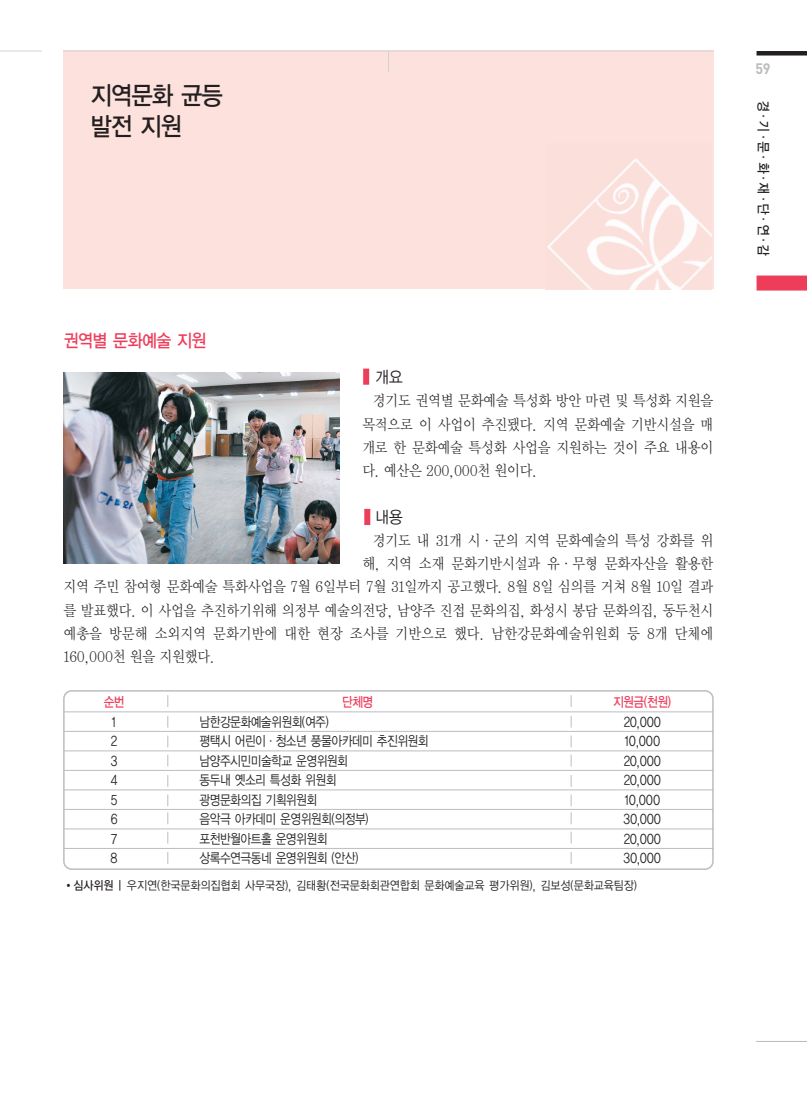
<style>
.page{position:relative;width:807px;height:1106px;background:#fff}
.page>*{position:absolute;margin:0;border:0;box-sizing:border-box;transform-origin:0 0}
.t1{font:25.5px/30.6px "YGO13 KS Cpc EUC H";letter-spacing:-.11em;color:#231f20;scale:.9 1}
.t2{font:18px "YGO13 KS Cpc EUC H";letter-spacing:-.11em;color:#ee3d5b;scale:.9 1}
.t3{font:16.5px "YGO12 KS Cpc EUC H";color:#231f20;scale:.9 1}
.t4{font:15px/23.2px "Y Mj O12 KS Cpc EUC H";letter-spacing:-.065em;color:#231f20;text-align:justify;scale:.9 1}
.t5{font:700 15px "DIN";color:#bcbdc0;scale:.95 1}
.t6{font:13.5px "YGO12 KS Cpc EUC H";letter-spacing:-.105em;color:#231f20;scale:.85 1}
.t7{font:13.5px "YGO13 KS Cpc EUC H";color:#231f20;scale:.9 1}
.t8{font:13.5px "YGO13 KS Cpc EUC H";letter-spacing:-.11em;color:#ee3d5b;scale:.85 1}
.t9{font:12px "YGO12 KS Cpc EUC H";letter-spacing:-.07em;color:#231f20;scale:.9 1}
.s1{font-family:"YGO13 KS Cpc EUC H"}
</style>
<div class="page">
<div style="left:63px;top:51px;width:651px;height:238px;background:#fde1dc"></div>
<img style="left:547px;top:158px;width:165px;height:131px">
<hr style="left:0;top:51px;width:42px;height:1px;background:#d1d2d4">
<hr style="left:63px;top:51px;width:651px;height:1px;background:#d1d2d4">
<svg style="left:388px;top:52px;width:1px;height:20px"></svg>
<div style="left:757px;top:51px;width:50px;height:5px;background:#231f20"></div>
<div style="left:757px;top:275px;width:50px;height:15px;background:#ee3d5b"></div>
<hr style="left:756px;top:1040px;width:51px;height:2px;background:#bcbdc0">
<div style="left:363px;top:368px;width:6px;height:17px;background:#ee3d5b"></div>
<div style="left:364px;top:509px;width:6px;height:16px;background:#ee3d5b"></div>
<div style="left:63px;top:690px;width:651px;height:180px;border:2px solid #bcbdc0;border-radius:8px"></div>
<hr style="left:63px;top:711px;width:651px;height:1px;background:#bcbdc0">
<hr style="left:63px;top:731px;width:651px;height:1px;background:#bcbdc0">
<hr style="left:63px;top:750px;width:651px;height:1px;background:#bcbdc0">
<hr style="left:63px;top:770px;width:651px;height:1px;background:#bcbdc0">
<hr style="left:63px;top:789px;width:651px;height:1px;background:#bcbdc0">
<hr style="left:63px;top:809px;width:651px;height:1px;background:#bcbdc0">
<hr style="left:63px;top:828px;width:651px;height:1px;background:#bcbdc0">
<hr style="left:63px;top:848px;width:651px;height:1px;background:#bcbdc0">
<svg style="left:167px;top:695px;width:1px;height:12px"></svg>
<svg style="left:167px;top:735px;width:1px;height:12px"></svg>
<svg style="left:167px;top:754px;width:1px;height:12px"></svg>
<svg style="left:167px;top:775px;width:1px;height:12px"></svg>
<svg style="left:167px;top:794px;width:1px;height:12px"></svg>
<svg style="left:167px;top:812px;width:1px;height:12px"></svg>
<svg style="left:167px;top:831px;width:1px;height:12px"></svg>
<svg style="left:571px;top:695px;width:1px;height:12px"></svg>
<svg style="left:571px;top:735px;width:1px;height:12px"></svg>
<svg style="left:571px;top:754px;width:1px;height:12px"></svg>
<svg style="left:571px;top:775px;width:1px;height:12px"></svg>
<svg style="left:571px;top:794px;width:1px;height:12px"></svg>
<svg style="left:571px;top:812px;width:1px;height:12px"></svg>
<svg style="left:571px;top:831px;width:1px;height:12px"></svg>
<img style="left:63px;top:372px;width:277px;height:191px">
<h1 class="t1" style="left:90px;top:82px;width:150px">지역문화 균등 발전 지원</h1>
<p class="t2" style="left:63px;top:332px;width:161px">권역별 문화예술 지원</p>
<p class="t3" style="left:375px;top:369px;width:33px">개요</p>
<p class="t4" style="left:362px;top:390px;width:392px;text-indent:11px">경기도 권역별 문화예술 특성화 방안 마련 및 특성화 지원을 목적으로 이 사업이 추진됐다. 지역 문화예술 기반시설을 매 개로 한 문화예술 특성화 사업을 지원하는 것이 주요 내용이 다. 예산은 200,000천 원이다.</p>
<p class="t3" style="left:375px;top:509px;width:33px">내용</p>
<p class="t4" style="left:373px;top:529px;width:380px">경기도 내 31개 시·군의 지역 문화예술의 특성 강화를 위</p>
<p class="t4" style="left:362px;top:553px;width:392px">해, 지역 소재 문화기반시설과 유·무형 문화자산을 활용한</p>
<p class="t4" style="left:63px;top:576px;width:724px">지역 주민 참여형 문화예술 특화사업을 7월 6일부터 7월 31일까지 공고했다. 8월 8일 심의를 거쳐 8월 10일 결과</p>
<p class="t4" style="left:63px;top:599px;width:724px">를 발표했다. 이 사업을 추진하기위해 의정부 예술의전당, 남양주 진접 문화의집, 화성시 봉담 문화의집, 동두천시</p>
<p class="t4" style="left:63px;top:622px;width:724px">예총을 방문해 소외지역 문화기반에 대한 현장 조사를 기반으로 했다. 남한강문화예술위원회 등 8개 단체에</p>
<p class="t4" style="left:63px;top:646px;width:170px">160,000천 원을 지원했다.</p>
<p class="t8" style="left:103px;top:696px;width:27px">순번</p>
<p class="t8" style="left:342px;top:696px;width:39px">단체명</p>
<p class="t8" style="left:613px;top:696px;width:71px">지원금(천원)</p>
<p class="t6" style="left:111px;top:715px;width:8px">1</p>
<p class="t6" style="left:199px;top:715px;width:154px">남한강문화예술위원회(여주)</p>
<p class="t6" style="left:623px;top:715px;width:46px">20,000</p>
<p class="t6" style="left:111px;top:735px;width:10px">2</p>
<p class="t6" style="left:199px;top:735px;width:272px">평택시 어린이ㆍ청소년 풍물아카데미 추진위원회</p>
<p class="t6" style="left:624px;top:735px;width:45px">10,000</p>
<p class="t6" style="left:110px;top:754px;width:10px">3</p>
<p class="t6" style="left:199px;top:754px;width:177px">남양주시민미술학교 운영위원회</p>
<p class="t6" style="left:623px;top:754px;width:46px">20,000</p>
<p class="t6" style="left:110px;top:774px;width:10px">4</p>
<p class="t6" style="left:199px;top:774px;width:163px">동두내 옛소리 특성화 위원회</p>
<p class="t6" style="left:623px;top:774px;width:46px">20,000</p>
<p class="t6" style="left:110px;top:793px;width:10px">5</p>
<p class="t6" style="left:199px;top:793px;width:141px">광명문화의집 기획위원회</p>
<p class="t6" style="left:624px;top:793px;width:45px">10,000</p>
<p class="t6" style="left:110px;top:813px;width:10px">6</p>
<p class="t6" style="left:199px;top:813px;width:201px">음악극 아카데미 운영위원회(의정부)</p>
<p class="t6" style="left:623px;top:813px;width:47px">30,000</p>
<p class="t6" style="left:111px;top:832px;width:9px">7</p>
<p class="t6" style="left:199px;top:832px;width:153px">포천반월아트홀 운영위원회</p>
<p class="t6" style="left:623px;top:832px;width:46px">20,000</p>
<p class="t6" style="left:110px;top:852px;width:10px">8</p>
<p class="t6" style="left:199px;top:852px;width:189px">상록수연극동네 운영위원회 (안산)</p>
<p class="t6" style="left:623px;top:852px;width:47px">30,000</p>
<p class="t9" style="left:73px;top:880px;width:628px"><span class="s1">심사위원 |</span> 우지연(한국문화의집협회 사무국장), 김태황(전국문화회관연합회 문화예술교육 평가위원), 김보성(문화교육팀장)</p>
<p class="t5" style="left:756px;top:63px;width:17px">59</p>
<p class="t7" style="left:770px;top:100px;width:176px;rotate:90deg">경·기·문·화·재·단·연·감</p>
</div>
